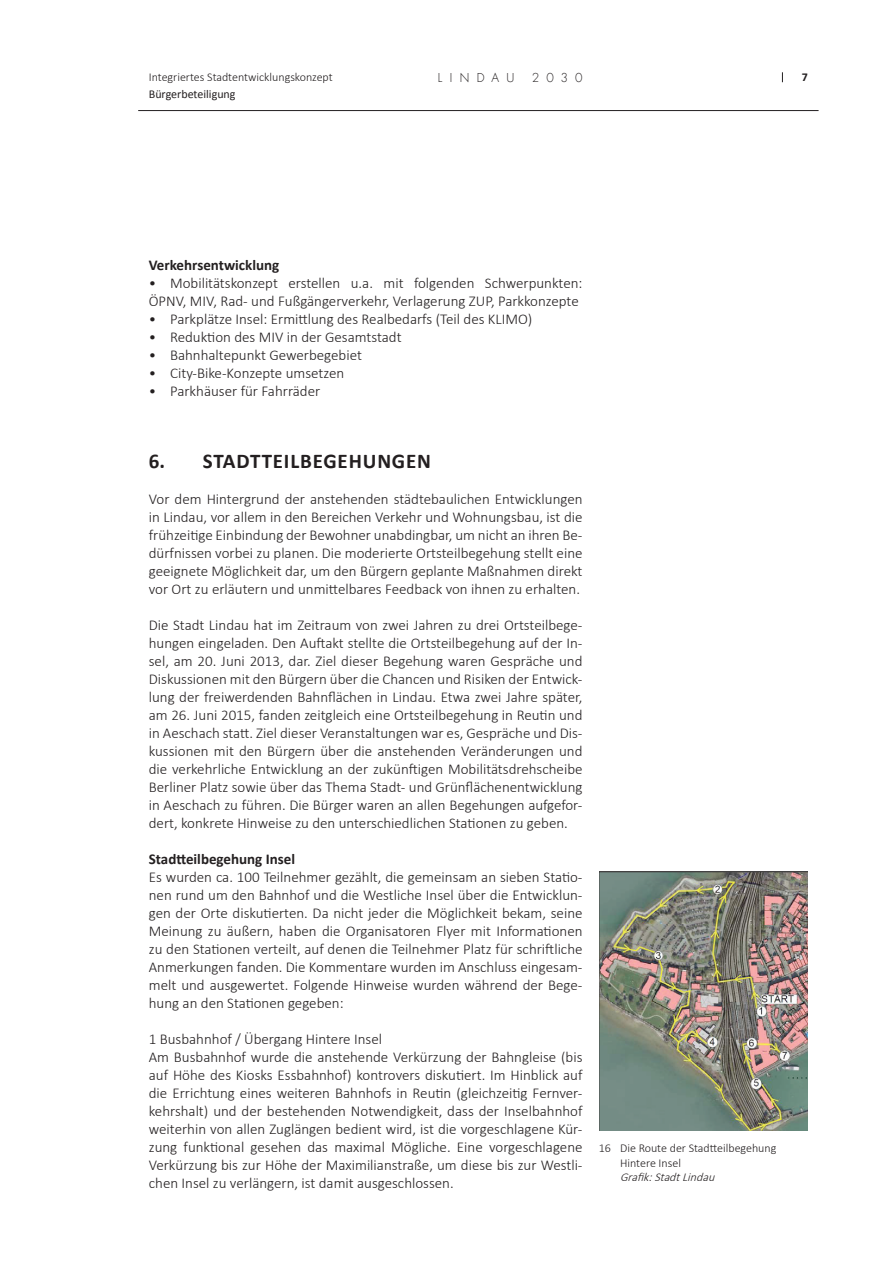
<style>
.page{position:relative;width:893px;height:1263px;background:#fff}
.page>*{position:absolute;margin:0;border:0;box-sizing:border-box;transform-origin:0 0}
.t1{font:700 21px "Calibri";letter-spacing:.04em;color:#231f20}
.t2{font:300 15px/18px "Calibri";color:#231f20;text-align:justify}
.t3{font:700 15px "Calibri";color:#231f20}
.t4{font:300 12px/14.4px "Calibri";color:#231f20}
.t5{font:italic 300 12px "Calibri";color:#231f20}
.t6{font:12px "Calibri";color:#231f20}
.t7{font:300 12px "Luz Sans";letter-spacing:.61em;color:#231f20}
.t8{font:700 12px "Calibri";color:#231f20}
.t9{font:9px "Calibri";color:#231f20}
.s1{color:#fff}
</style>
<div class="page">
<hr style="left:138px;top:110px;width:681px;height:1px;background:#231f20">
<img style="left:600px;top:872px;width:208px;height:258px">
<p class="t4" style="left:149px;top:70px;width:185px">Integriertes Stadtentwicklungskonzept</p>
<p class="t7" style="left:438px;top:70px;width:146px">LINDAU<span class="s1">.</span>2030</p>
<p class="t8" style="left:802px;top:70px;width:8px">7</p>
<p class="t6" style="left:149px;top:86px;width:88px">Bürgerbeteiligung</p>
<p class="t3" style="left:149px;top:255px;width:132px">Verkehrsentwicklung</p>
<p class="t2" style="left:149px;top:273px;width:435px">• Mobilitätskonzept erstellen u.a. mit folgenden Schwerpunkten:<br>ÖPNV, MIV, Rad- und Fußgängerverkehr, Verlagerung ZUP, Parkkonzepte</p>
<p class="t2" style="left:149px;top:309px;width:385px">• Parkplätze Insel: Ermittlung des Realbedarfs (Teil des KLIMO)</p>
<p class="t2" style="left:149px;top:327px;width:254px">• Reduktion des MIV in der Gesamtstadt</p>
<p class="t2" style="left:149px;top:345px;width:215px">• Bahnhaltepunkt Gewerbegebiet</p>
<p class="t2" style="left:149px;top:363px;width:197px">• City-Bike-Konzepte umsetzen</p>
<p class="t2" style="left:149px;top:381px;width:173px">• Parkhäuser für Fahrräder</p>
<h1 class="t1" style="left:149px;top:448px;width:284px">6. Stadtteilbegehungen</h1>
<p class="t2" style="left:149px;top:489px;width:435px">Vor dem Hintergrund der anstehenden städtebaulichen Entwicklungen in Lindau, vor allem in den Bereichen Verkehr und Wohnungsbau, ist die frühzeitige Einbindung der Bewohner unabdingbar, um nicht an ihren Be&shy;dürfnissen vorbei zu planen. Die moderierte Ortsteilbegehung stellt eine geeignete Möglichkeit dar, um den Bürgern geplante Maßnahmen direkt vor Ort zu erläutern und unmittelbares Feedback von ihnen zu erhalten.</p>
<p class="t2" style="left:149px;top:615px;width:435px">Die Stadt Lindau hat im Zeitraum von zwei Jahren zu drei Ortsteilbege&shy;hungen eingeladen. Den Auftakt stellte die Ortsteilbegehung auf der In&shy;sel, am 20. Juni 2013, dar. Ziel dieser Begehung waren Gespräche und Diskussionen mit den Bürgern über die Chancen und Risiken der Entwick&shy;lung der freiwerdenden Bahnflächen in Lindau. Etwa zwei Jahre später, am 26. Juni 2015, fanden zeitgleich eine Ortsteilbegehung in Reutin und in Aeschach statt. Ziel dieser Veranstaltungen war es, Gespräche und Dis&shy;kussionen mit den Bürgern über die anstehenden Veränderungen und die verkehrliche Entwicklung an der zukünftigen Mobilitätsdrehscheibe Berliner Platz sowie über das Thema Stadt- und Grünflächenentwicklung in Aeschach zu führen. Die Bürger waren an allen Begehungen aufgefor&shy;dert, konkrete Hinweise zu den unterschiedlichen Stationen zu geben.</p>
<p class="t3" style="left:149px;top:849px;width:148px">Stadtteilbegehung Insel</p>
<p class="t2" style="left:149px;top:867px;width:435px">Es wurden ca. 100 Teilnehmer gezählt, die gemeinsam an sieben Statio&shy;nen rund um den Bahnhof und die Westliche Insel über die Entwicklun&shy;gen der Orte diskutierten. Da nicht jeder die Möglichkeit bekam, seine Meinung zu äußern, haben die Organisatoren Flyer mit Informationen zu den Stationen verteilt, auf denen die Teilnehmer Platz für schriftliche Anmerkungen fanden. Die Kommentare wurden im Anschluss eingesam&shy;melt und ausgewertet. Folgende Hinweise wurden während der Bege&shy;hung an den Stationen gegeben:</p>
<p class="t2" style="left:149px;top:1029px;width:435px;text-align:left">1 Busbahnhof / Übergang Hintere Insel<br>Am Busbahnhof wurde die anstehende Verkürzung der Bahngleise (bis auf Höhe des Kiosks Essbahnhof) kontrovers diskutiert. Im Hinblick auf die Errichtung eines weiteren Bahnhofs in Reutin (gleichzeitig Fernver&shy;kehrshalt) und der bestehenden Notwendigkeit, dass der Inselbahnhof weiterhin von allen Zuglängen bedient wird, ist die vorgeschlagene Kür&shy;zung funktional gesehen das maximal Mögliche. Eine vorgeschlagene Verkürzung bis zur Höhe der Maximilianstraße, um diese bis zur Westli&shy;chen Insel zu verlängern, ist damit ausgeschlossen.</p>
<p class="t9" style="left:599px;top:1141px;width:139px">Liebe Mitbürgerinnen und Mitbürger,</p>
<p class="t4" style="left:620px;top:1140px;width:158px;text-indent:-21px">16 Die Route der Stadtteilbegehung<br>Hintere Insel</p>
<p class="t5" style="left:620px;top:1169px;width:99px">Grafik:StadtLindau</p>
</div>
